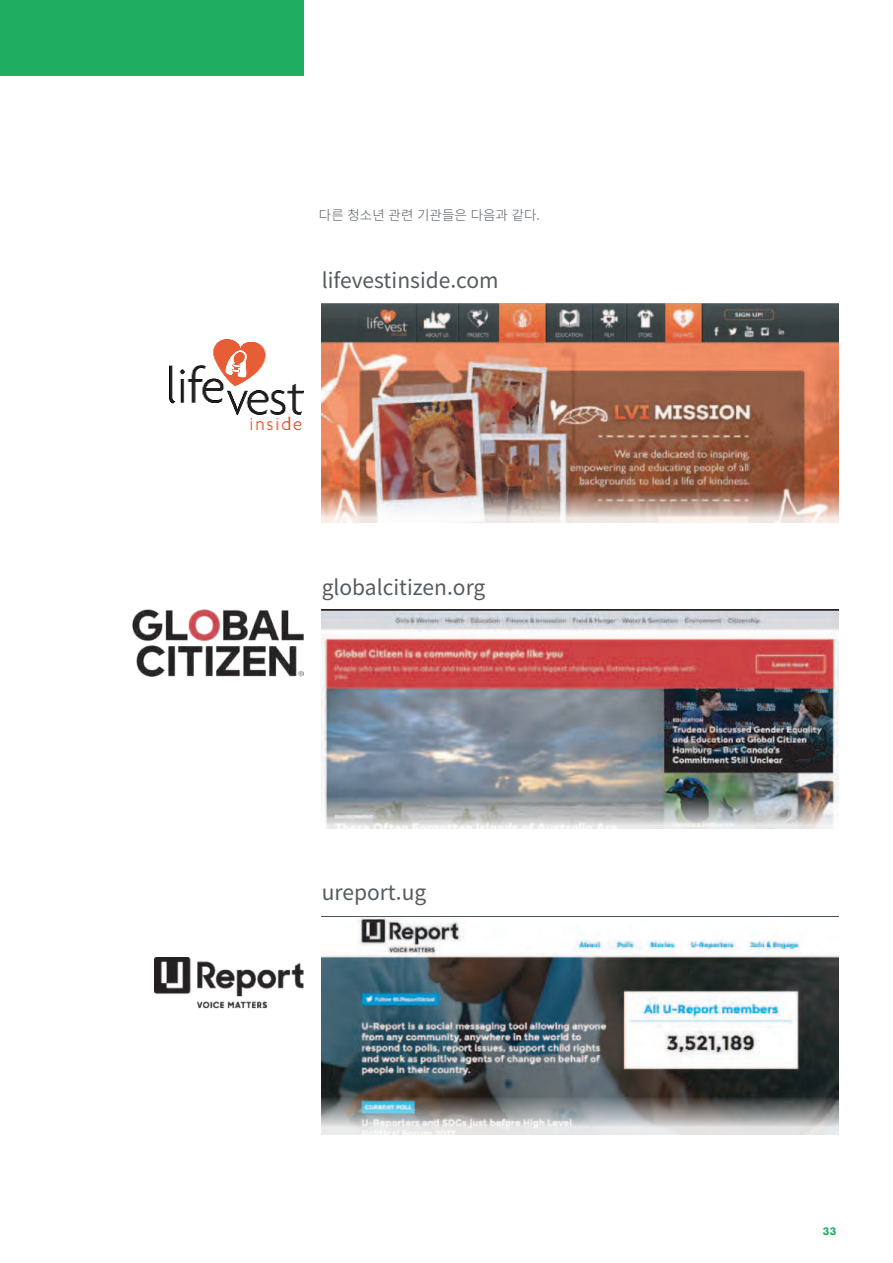
<style>
.page{position:relative;width:893px;height:1263px;background:#fff}
.page>*{position:absolute;margin:0;border:0;box-sizing:border-box;transform-origin:0 0}
.t1{font:21px "Noto Sans CJ Kkr";color:#545b60}
.t2{font:300 13.5px "Noto Sans CJ Kkr";color:#545b60}
.t3{font:700 12px "Futura";color:#1ead61}
</style>
<div class="page">
<div style="left:0;top:0;width:304px;height:76px;background:#1ead61"></div>
<img style="left:322px;top:304px;width:517px;height:218px">
<img style="left:322px;top:610px;width:517px;height:218px">
<img style="left:322px;top:917px;width:517px;height:217px">
<img style="left:169px;top:340px;width:135px;height:89px">
<img style="left:133px;top:610px;width:171px;height:66px">
<img style="left:155px;top:958px;width:149px;height:51px">
<p class="t2" style="left:319px;top:208px;width:223px">다른 청소년 관련 기관들은 다음과 같다.</p>
<p class="t1" style="left:322px;top:268px;width:178px">lifevestinside.com</p>
<p class="t1" style="left:322px;top:575px;width:165px">globalcitizen.org</p>
<p class="t1" style="left:322px;top:880px;width:106px">ureport.ug</p>
<p class="t3" style="left:822px;top:1226px;width:16px">33</p>
</div>
